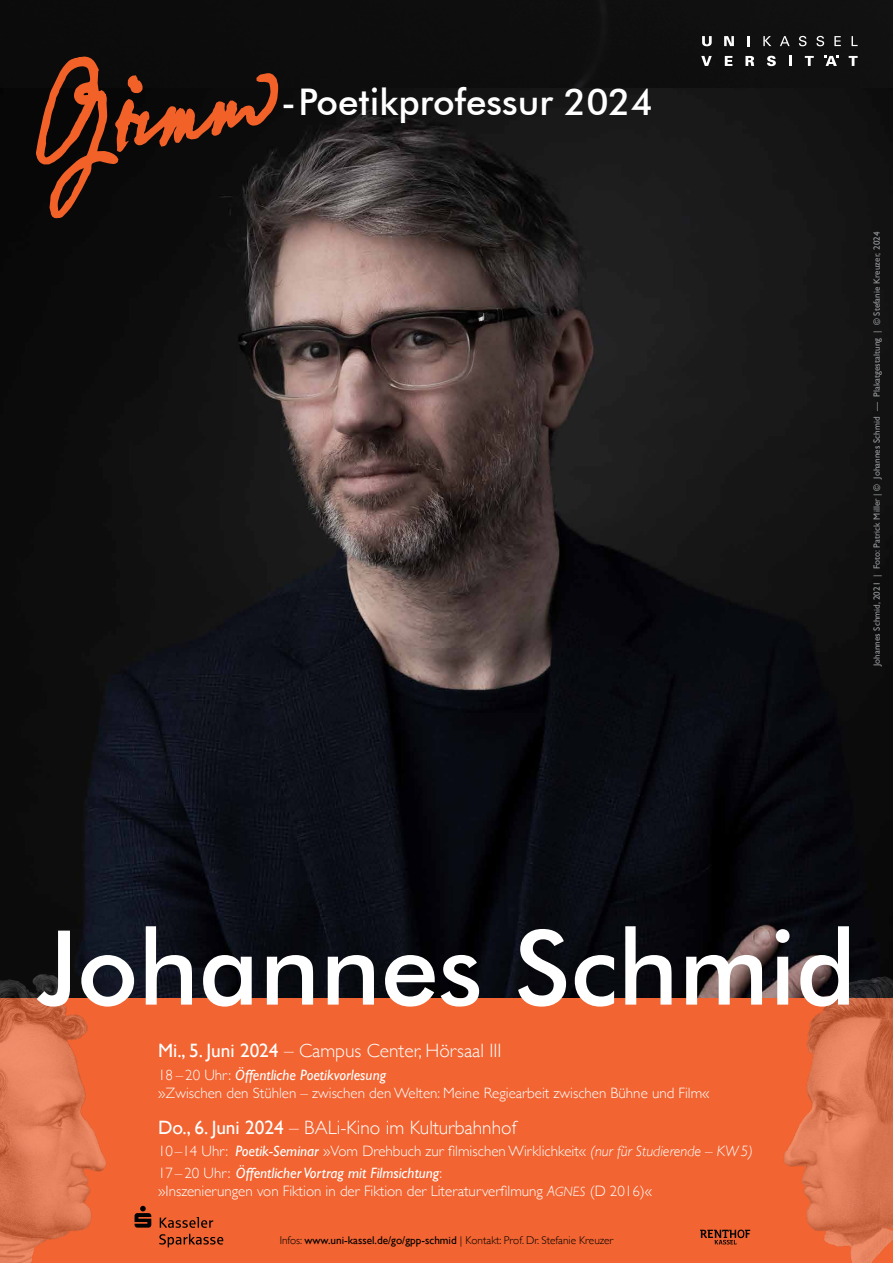
<style>
.page{position:relative;width:893px;height:1263px;background:#fff}
.page>*{position:absolute;margin:0;border:0;box-sizing:border-box;transform-origin:0 0}
.t1{font:500 103.5px "Futura BT";color:#fff}
.t2{font:500 36.75px "Futura BT";color:#fff}
.t3{font:300 19.35px "Gill Sans";color:#fff}
.t4{font:300 15px/18px "Gill Sans";color:#fff}
.t5{font:300 11.25px "Gill Sans";color:#000}
.t6{font:9px "Gill Sans";letter-spacing:.01em;color:#9a9c9f}
.s1{font-weight:400}
.s2{font-weight:400;font-style:italic}
.s3{font-style:italic}
.s4{font-style:italic;font-size:13.5px}
</style>
<div class="page">
<img style="left:0;top:0;width:893px;height:998px">
<div style="left:111px;top:998px;width:657px;height:265px;background:#f26431"></div>
<svg style="left:159px;top:1234px;width:64px;height:13px"></svg>
<svg style="left:160px;top:1217px;width:53px;height:11px"></svg>
<svg style="left:135px;top:1206px;width:16px;height:21px"></svg>
<img style="left:0;top:954px;width:111px;height:309px">
<img style="left:768px;top:944px;width:125px;height:319px">
<svg style="left:700px;top:1229px;width:50px;height:15px"></svg>
<svg style="left:763px;top:36px;width:8px;height:10px"></svg>
<svg style="left:780px;top:36px;width:10px;height:10px"></svg>
<svg style="left:799px;top:36px;width:7px;height:10px"></svg>
<svg style="left:816px;top:36px;width:8px;height:10px"></svg>
<svg style="left:834px;top:36px;width:7px;height:10px"></svg>
<svg style="left:852px;top:36px;width:6px;height:10px"></svg>
<svg style="left:701px;top:56px;width:11px;height:10px"></svg>
<svg style="left:725px;top:56px;width:7px;height:10px"></svg>
<svg style="left:745px;top:56px;width:9px;height:10px"></svg>
<svg style="left:767px;top:56px;width:9px;height:10px"></svg>
<svg style="left:789px;top:56px;width:3px;height:10px"></svg>
<svg style="left:805px;top:56px;width:9px;height:10px"></svg>
<svg style="left:849px;top:56px;width:9px;height:10px"></svg>
<svg style="left:702px;top:36px;width:10px;height:10px"></svg>
<svg style="left:724px;top:36px;width:10px;height:10px"></svg>
<svg style="left:748px;top:36px;width:2px;height:10px"></svg>
<svg style="left:824px;top:55px;width:15px;height:11px"></svg>
<svg style="left:34px;top:22px;width:247px;height:198px;background:#301910"></svg>
<h2 class="t2" style="left:281px;top:79px;width:373px">-Poetikprofessur 2024</h2>
<p class="t6" style="left:871px;top:666px;width:436px;rotate:-90deg">Johannes Schmid, 2021 | Foto: Patrick Miller | © Johannes Schmid — Plakatgestaltung | © Stefanie Kreuzer, 2024</p>
<h1 class="t1" style="left:37px;top:905px;width:821px">Johannes Schmid</h1>
<p class="t3" style="left:158px;top:1036px;width:345px"><span class="s1">Mi., 5. Juni 2024</span> – Campus Center, Hörsaal III</p>
<p class="t4" style="left:158px;top:1065px;width:553px">18 – 20 Uhr: <span class="s2">Öffentliche Poetikvorlesung<br></span>»Zwischen den Stühlen – zwischen den Welten: Meine Regiearbeit zwischen Bühne und Film«</p>
<p class="t3" style="left:158px;top:1112px;width:360px"><span class="s1">Do., 6. Juni 2024</span> – BALi-Kino im Kulturbahnhof</p>
<p class="t4" style="left:158px;top:1140px;width:596px;line-height:21.8px">10–14 Uhr: <span class="s2">Poetik-Seminar</span> »Vom Drehbuch zur filmischen Wirklichkeit« <span class="s3">(nur für Studierende – KW5)<br></span>17 – 20 Uhr: <span class="s2">Öffentlicher Vortrag mit Filmsichtung</span>:</p>
<p class="t4" style="left:158px;top:1181px;width:496px">»Inszenierungen von Fiktion in der Fiktion der Literaturverfilmung <span class="s3">A</span><span class="s4">GNES</span> (D 2016)«</p>
<p class="t5" style="left:280px;top:1232px;width:335px">Infos: <span class="s1">www.uni-kassel.de/go/gpp-schmid</span> | Kontakt: Prof. Dr. Stefanie Kreuzer</p>
</div>
